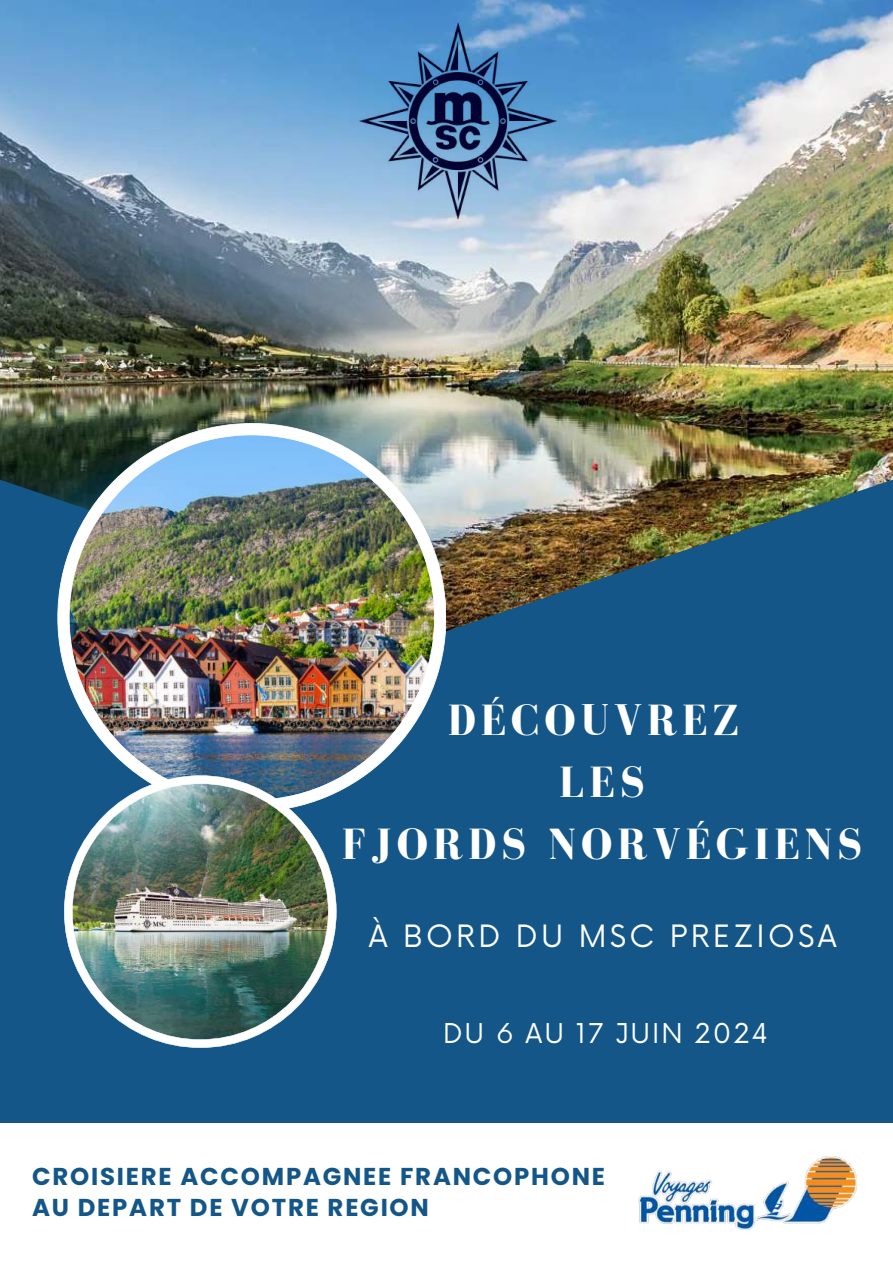
<style>
.page{position:relative;width:893px;height:1264px;background:#fff}
.page>*{position:absolute;margin:0;border:0;box-sizing:border-box;transform-origin:0 0}
.t1{font:700 45px/61.8px "Bodoni FLF";letter-spacing:.11em;color:#fff;text-align:center}
.t2{font:30px "Now";letter-spacing:.11em;color:#fff}
.t3{font:26.55px "Now";letter-spacing:.075em;color:#fff}
.t4{font:700 24.45px/31.5px "Poppins";letter-spacing:.075em;color:#135687}
</style>
<div class="page">
<div style="left:0;top:0;width:892px;height:1262px;background:#135687"></div>
<img style="left:0;top:0;width:892px;height:631px">
<img style="left:57px;top:423px;width:389px;height:370px">
<img style="left:336px;top:20px;width:231px;height:201px">
<div style="left:0;top:1123px;width:892px;height:139px;background:#fff"></div>
<img style="left:638px;top:1156px;width:218px;height:73px">
<img style="left:64px;top:775px;width:272px;height:272px">
<h1 class="t1" style="left:342px;top:688px;width:522px">DÉCOUVREZ<br>LES<br>FJORDS NORVÉGIENS</h1>
<p class="t2" style="left:369px;top:919px;width:469px">À BORD DU MSC PREZIOSA</p>
<p class="t3" style="left:443px;top:1018px;width:326px">DU 6 AU 17 JUIN 2024</p>
<p class="t4" style="left:32px;top:1160px;width:574px">CROISIERE ACCOMPAGNEE FRANCOPHONE<br>AU DEPART DE VOTRE REGION</p>
</div>
